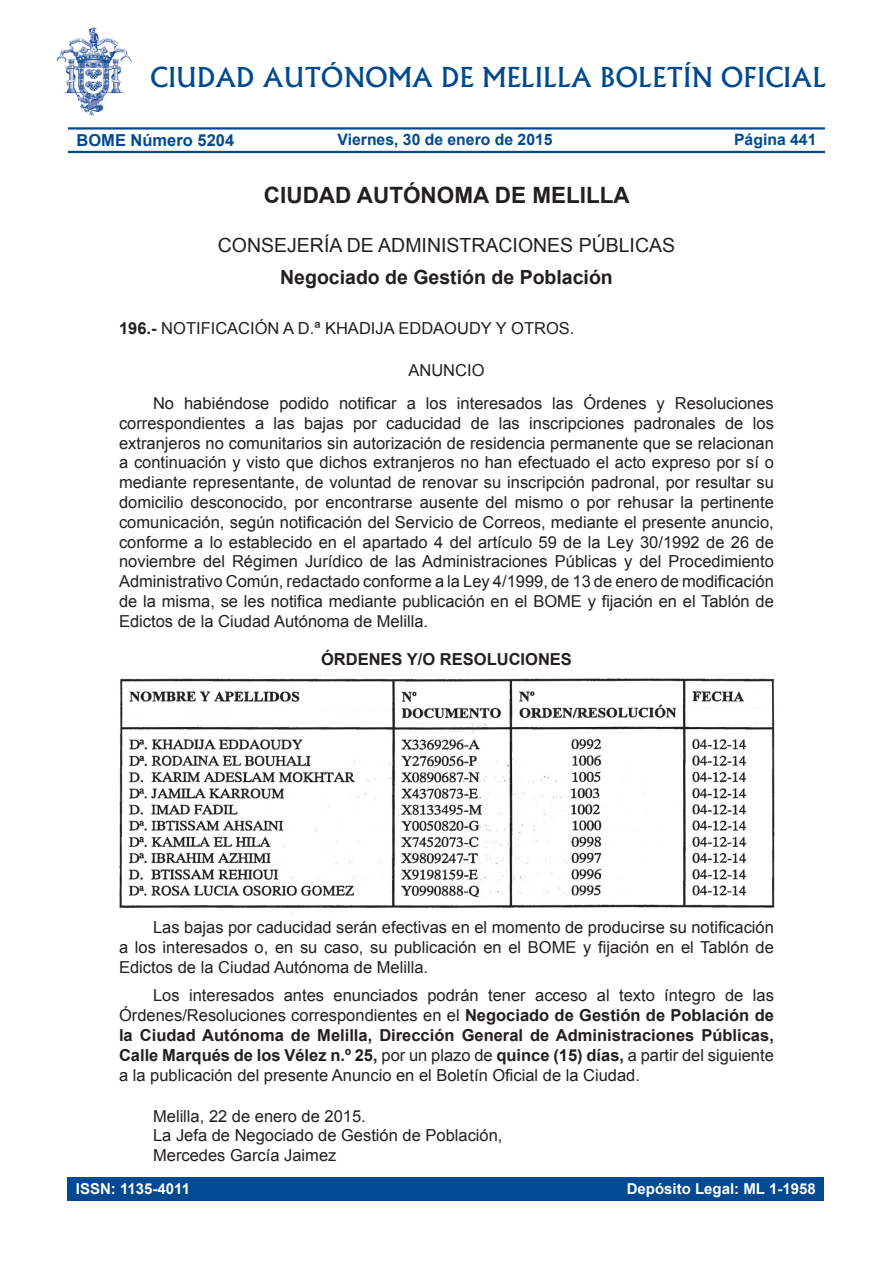
<style>
.page{position:relative;width:893px;height:1263px;background:#fff}
.page>*{position:absolute;margin:0;border:0;box-sizing:border-box;transform-origin:0 0}
.t1{font:500 26.25px "Albertus";color:#014990}
.ORGANISMO_mel{font:700 22.5px "Arial";color:#231f20}
.SUB_ORGANISMO_Mel{font:19.5px "Arial";color:#231f20}
.SUB_ORGANISMO-2_Mel{font:700 19.5px "Arial";color:#231f20}
.TEXTO_NORMAL_Mel{font:16.5px/19.8px "Arial";color:#231f20;text-align:justify}
.FIRMA_Mel{font:16.5px/19.8px "Arial";color:#231f20}
.ENTRADILLA_Mel{font:16.5px "Arial";color:#231f20}
.CENTRADO_Mel{font:700 16.5px "Arial";color:#231f20}
.t2{font:700 16.5px "Arial";color:#014990}
.CENTRADO_Mel-2{font:16.5px "Arial";color:#231f20}
.t3{font:700 15.75px "Arial";color:#014990}
.t4{font:700 15px "Arial";color:#fff}
.s1{font-size:15.15px}
.s2{font-weight:700}
</style>
<div class="page">
<hr style="left:68px;top:127px;width:757px;height:3px;background:#014990">
<hr style="left:68px;top:151px;width:757px;height:2px;background:#014990">
<img style="left:56px;top:27px;width:76px;height:89px">
<div style="left:67px;top:1177px;width:757px;height:23px;background:#014990"></div>
<img style="left:119px;top:678px;width:656px;height:230px">
<h1 class="t1" style="left:150px;top:61px;width:678px">CIUDAD AUTÓNOMA DE MELILLA BOLETÍN OFICIAL</h1>
<p class="t2" style="left:77px;top:129px;width:159px">BOME Número 5204</p>
<p class="t3" style="left:337px;top:129px;width:217px">Viernes, 30 de enero de 2015</p>
<p class="t3" style="left:734px;top:129px;width:84px">Pá<span class="s1">g</span>ina 441</p>
<p class="ORGANISMO_mel" style="left:264px;top:181px;width:110px">ciu dad aut</p>
<p class="ORGANISMO_mel" style="left:403px;top:181px;width:36px">ónoma</p>
<p class="ORGANISMO_mel" style="left:495px;top:181px;width:71px">de Melilla</p>
<p class="SUB_ORGANISMO_Mel" style="left:218px;top:233px;width:15px">consejer</p>
<p class="SUB_ORGANISMO_Mel" style="left:324px;top:233px;width:68px">íade administraciones</p>
<p class="SUB_ORGANISMO_Mel" style="left:579px;top:233px;width:13px">pÚblicas</p>
<p class="SUB_ORGANISMO-2_Mel" style="left:280px;top:265px;width:334px">Negociado de Gestión de Población</p>
<p class="ENTRADILLA_Mel" style="left:119px;top:317px;width:64px"><span class="s2">196.-</span> Notificaci</p>
<p class="ENTRADILLA_Mel" style="left:255px;top:317px;width:92px">ón a D.ª Khadija</p>
<p class="ENTRADILLA_Mel" style="left:398px;top:317px;width:24px">Eddao</p>
<p class="ENTRADILLA_Mel" style="left:457px;top:317px;width:67px">udy y otros</p>
<p class="ENTRADILLA_Mel" style="left:570px;top:317px;width:6px">.</p>
<p class="CENTRADO_Mel-2" style="left:408px;top:360px;width:78px">ANUNCIO</p>
<p class="TEXTO_NORMAL_Mel" style="left:119px;top:393px;width:656px;text-indent:34px">No habiéndose podido notificar a los interesados las Órdenes y Resoluciones correspondientes a las bajas por caducidad de las inscripciones padronales de los extranjeros no comunitarios sin autorización de residencia permanente que se relacionan a continuación y visto que dichos extranjeros no han efectuado el acto expreso por sí o mediante representante, de voluntad de renovar su inscripción padronal, por resultar su domicilio desconocido, por encontrarse ausente del mismo o por rehusar la pertinente comunicación, según notificación del Servicio de Correos, mediante el presente anuncio, conforme a lo establecido en el apartado 4 del artículo 59 de la Ley 30/1992 de 26 de noviembre del Régimen Jurídico de las Administraciones Públicas y del Procedimiento Administrativo Común, redactado conforme a la Ley 4/1999, de 13 de enero de modificación de la misma, se les notifica mediante publicación en el BOME y fijación en el Tablón de Edictos de la Ciudad Autónoma de Melilla.</p>
<p class="CENTRADO_Mel" style="left:321px;top:648px;width:252px">ÓRDENES Y/O RESOLUCIONES</p>
<p class="TEXTO_NORMAL_Mel" style="left:119px;top:918px;width:656px;text-indent:34px">Las bajas por caducidad serán efectivas en el momento de producirse su notificación a los interesados o, en su caso, su publicación en el BOME y fijación en el Tablón de Edictos de la Ciudad Autónoma de Melilla.</p>
<p class="TEXTO_NORMAL_Mel" style="left:119px;top:986px;width:656px;text-indent:34px">Los interesados antes enunciados podrán tener acceso al texto íntegro de las Órdenes/Resoluciones correspondientes en el <span class="s2">Negociado de Gestión de Población de la Ciudad Autónoma de Melilla, Dirección General de Administraciones Públicas, Calle Marqués de los Vélez n.º 25,</span> por un plazo de <span class="s2">quince (15) días,</span> a partir del siguiente a la publicación del presente Anuncio en el Boletín Oficial de la Ciudad.</p>
<p class="FIRMA_Mel" style="left:153px;top:1106px;width:351px">Melilla, 22 de enero de 2015.<br>La Jefa de Negociado de Gestión de Población,<br>Mercedes García Jaimez</p>
<p class="t4" style="left:76px;top:1179px;width:116px">ISSN: 1135-4011</p>
<p class="t4" style="left:627px;top:1179px;width:190px">Depósito Legal: ML 1-1958</p>
</div>
